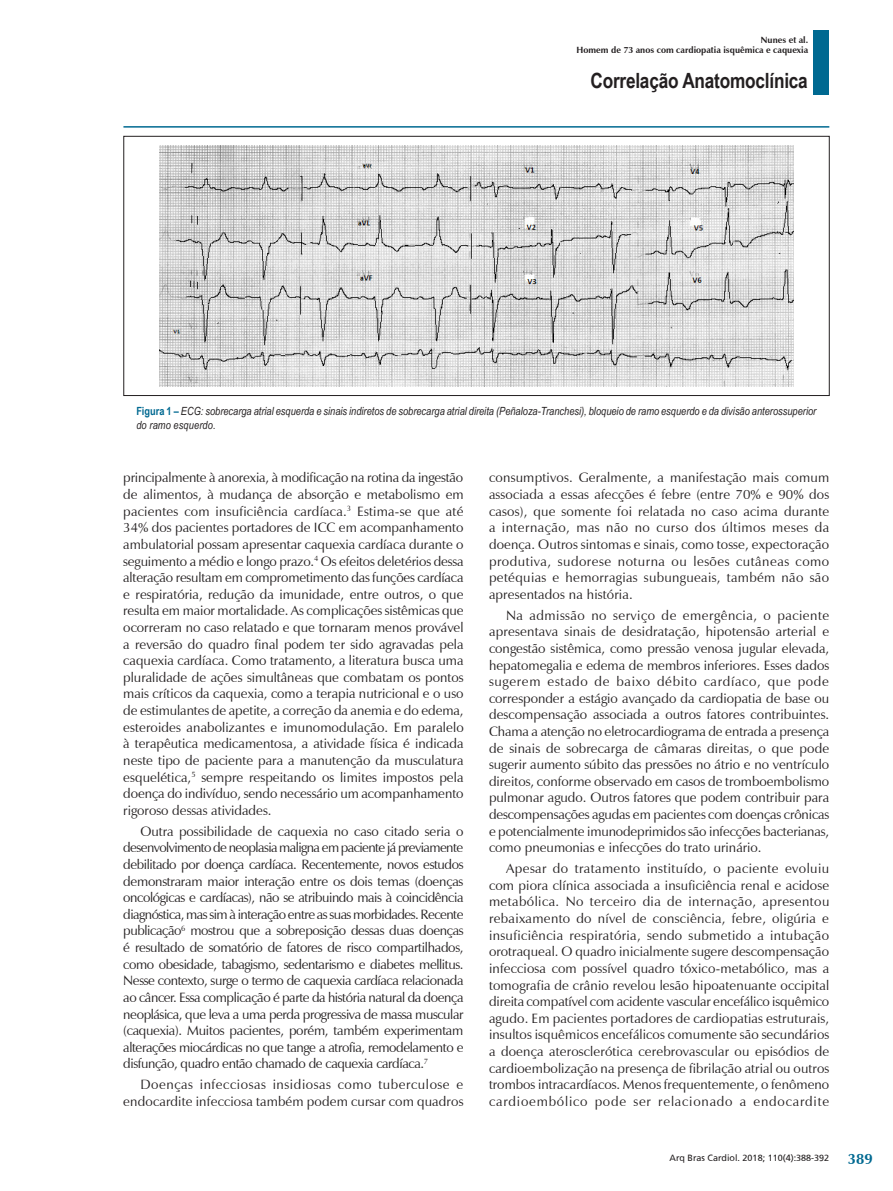
<style>
.page{position:relative;width:893px;height:1191px;background:#fff}
.page>*{position:absolute;margin:0;border:0;box-sizing:border-box;transform-origin:0 0}
.t1{font:700 21px "Arial Narrow";letter-spacing:-.01em;color:#231f20}
.t2{font:700 15px "Zapf Humanist 601 BT";color:#006991}
._01-TEXTO_BASICO{font:13.5px/16.6px "Zapf Humanist 601 BT";letter-spacing:.01em;color:#231f20;text-align:justify}
._06_-_LEGENDA_FIGURA{font:italic 11.25px/13.5px "Arial Narrow";color:#231f20}
.t3{font:700 9px "Zapf Humanist 601 BT";color:#231f20}
.t4{font:9px "Frutiger";color:#231f20}
.s1{font-weight:700;font-style:normal;color:#006991}
</style>
<div class="page">
<hr style="left:123px;top:126px;width:706px;height:2px;background:#006991">
<div style="left:813px;top:30px;width:16px;height:64px;background:#006991"></div>
<img style="left:159px;top:146px;width:635px;height:240px">
<div style="left:124px;top:136px;width:705px;height:260px;border:1px solid #231f20"></div>
<p class="t3" style="left:761px;top:34px;width:49px">Nunes et al.</p>
<p class="t3" style="left:577px;top:45px;width:233px">Homem de 73 anos com cardiopatia isquêmica e caquexia</p>
<h1 class="t1" style="left:590px;top:65px;width:219px">Correlação Anatomoclínica</h1>
<p class="_06_-_LEGENDA_FIGURA" style="left:136px;top:404px;width:681px"><span class="s1">Figura 1 –</span> ECG: sobrecarga atrial esquerda e sinais indiretos de sobrecarga atrial direita (Peñaloza-Tranchesi), bloqueio de ramo esquerdo e da divisão anterossuperior do ramo esquerdo.</p>
<p class="_01-TEXTO_BASICO" style="left:123px;top:469px;width:342px">principalmente à anorexia, à modificação na rotina da ingestão de alimentos, à mudança de absorção e metabolismo em pacientes com insuficiência cardíaca.<sup>3</sup> Estima-se que até 34% dos pacientes portadores de ICC em acompanhamento ambulatorial possam apresentar caquexia cardíaca durante o seguimento a médio e longo prazo.<sup>4</sup> Os efeitos deletérios dessa alteração resultam em comprometimento das funções cardíaca e respiratória, redução da imunidade, entre outros, o que resulta em maior mortalidade. As complicações sistêmicas que ocorreram no caso relatado e que tornaram menos provável a reversão do quadro final podem ter sido agravadas pela caquexia cardíaca. Como tratamento, a literatura busca uma pluralidade de ações simultâneas que combatam os pontos mais críticos da caquexia, como a terapia nutricional e o uso de estimulantes de apetite, a correção da anemia e do edema, esteroides anabolizantes e imunomodulação. Em paralelo à terapêutica medicamentosa, a atividade física é indicada neste tipo de paciente para a manutenção da musculatura esquelética,<sup>5</sup> sempre respeitando os limites impostos pela doença do indivíduo, sendo necessário um acompanhamento rigoroso dessas atividades.</p>
<p class="_01-TEXTO_BASICO" style="left:123px;top:822px;width:342px;text-indent:17px">Outra possibilidade de caquexia no caso citado seria o desenvolvimento de neoplasia maligna em paciente já previamente debilitado por doença cardíaca. Recentemente, novos estudos demonstraram maior interação entre os dois temas (doenças oncológicas e cardíacas), não se atribuindo mais à coincidência diagnóstica, mas sim à interação entre as suas morbidades. Recente publicação<sup>6</sup> mostrou que a sobreposição dessas duas doenças é resultado de somatório de fatores de risco compartilhados, como obesidade, tabagismo, sedentarismo e diabetes mellitus.<br>Nesse contexto, surge o termo de caquexia cardíaca relacionada ao câncer. Essa complicação é parte da história natural da doença neoplásica, que leva a uma perda progressiva de massa muscular (caquexia). Muitos pacientes, porém, também experimentam alterações miocárdicas no que tange a atrofia, remodelamento e disfunção, quadro então chamado de caquexia cardíaca.<sup>7</sup></p>
<p class="_01-TEXTO_BASICO" style="left:123px;top:1076px;width:342px;text-align:right">Doenças infecciosas insidiosas como tuberculose e endocardite infecciosa também podem cursar com quadros</p>
<p class="_01-TEXTO_BASICO" style="left:489px;top:469px;width:342px">consumptivos. Geralmente, a manifestação mais comum associada a essas afecções é febre (entre 70% e 90% dos casos), que somente foi relatada no caso acima durante a internação, mas não no curso dos últimos meses da doença. Outros sintomas e sinais, como tosse, expectoração produtiva, sudorese noturna ou lesões cutâneas como petéquias e hemorragias subungueais, também não são apresentados na história.</p>
<p class="_01-TEXTO_BASICO" style="left:489px;top:606px;width:342px;text-indent:17px">Na admissão no serviço de emergência, o paciente apresentava sinais de desidratação, hipotensão arterial e congestão sistêmica, como pressão venosa jugular elevada, hepatomegalia e edema de membros inferiores. Esses dados sugerem estado de baixo débito cardíaco, que pode corresponder a estágio avançado da cardiopatia de base ou descompensação associada a outros fatores contribuintes.<br>Chama a atenção no eletrocardiograma de entrada a presença de sinais de sobrecarga de câmaras direitas, o que pode sugerir aumento súbito das pressões no átrio e no ventrículo direitos, conforme observado em casos de tromboembolismo pulmonar agudo. Outros fatores que podem contribuir para descompensações agudas em pacientes com doenças crônicas e potencialmente imunodeprimidos são infecções bacterianas, como pneumonias e infecções do trato urinário.</p>
<p class="_01-TEXTO_BASICO" style="left:489px;top:860px;width:342px;text-indent:17px">Apesar do tratamento instituído, o paciente evoluiu com piora clínica associada a insuficiência renal e acidose metabólica. No terceiro dia de internação, apresentou rebaixamento do nível de consciência, febre, oligúria e insuficiência respiratória, sendo submetido a intubação orotraqueal. O quadro inicialmente sugere descompensação infecciosa com possível quadro tóxico-metabólico, mas a tomografia de crânio revelou lesão hipoatenuante occipital direita compatível com acidente vascular encefálico isquêmico agudo. Em pacientes portadores de cardiopatias estruturais, insultos isquêmicos encefálicos comumente são secundários a doença aterosclerótica cerebrovascular ou episódios de cardioembolização na presença de fibrilação atrial ou outros trombos intracardíacos. Menos frequentemente, o fenômeno cardioembólico pode ser relacionado a endocardite</p>
<p class="t4" style="left:670px;top:1153px;width:161px">Arq Bras Cardiol. 2018; 110(4):388-392</p>
<p class="t2" style="left:848px;top:1149px;width:26px">389</p>
</div>
